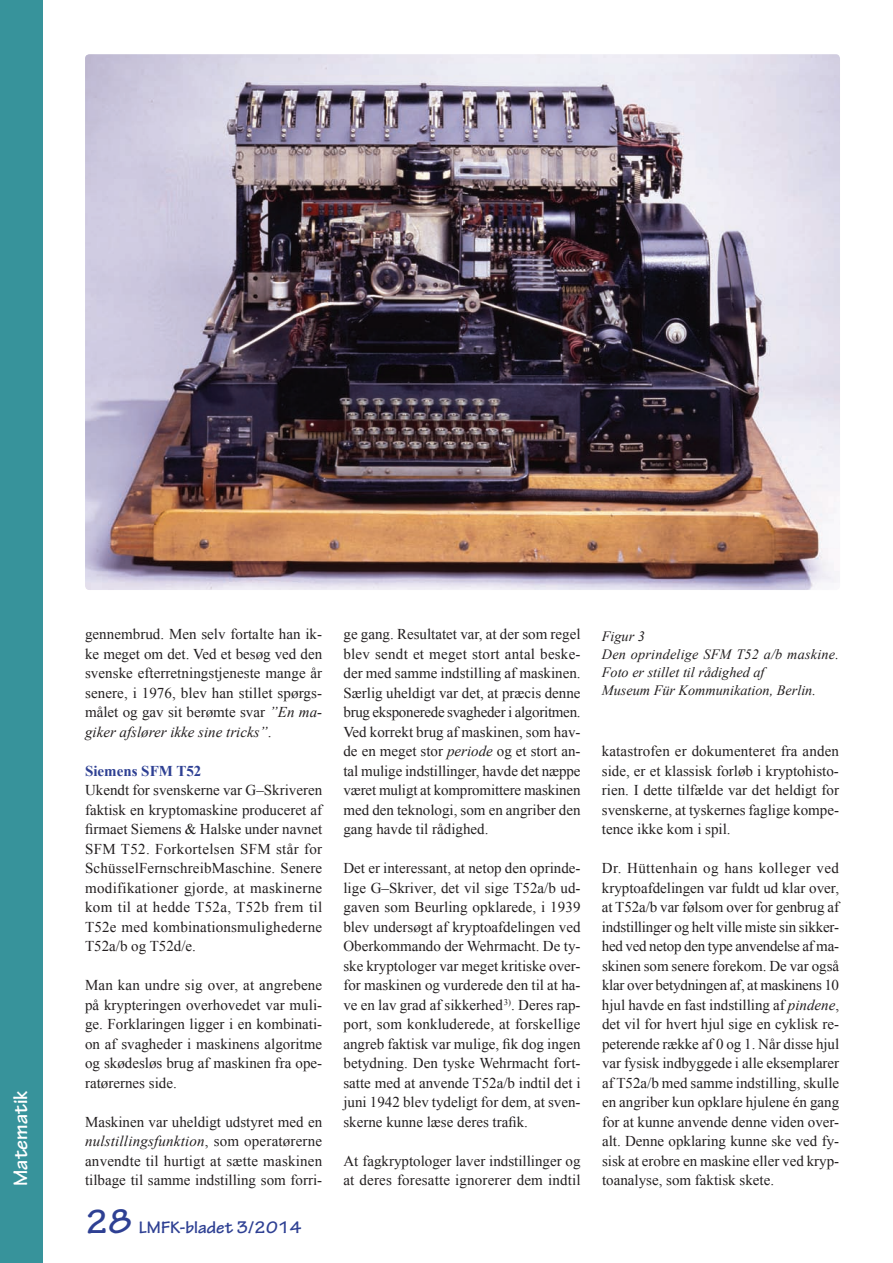
<style>
.page{position:relative;width:893px;height:1263px;background:#fff}
.page>*{position:absolute;margin:0;border:0;box-sizing:border-box;transform-origin:0 0}
.t1{font:700 21px "Tekton Pro";color:#fff}
.t2{font:700 18px "Tekton Pro";color:#2e4093}
.t3{font:15px/19.5px "Times New Roman";color:#231f20;text-align:justify}
.t4{font:700 15px "Times New Roman";color:#2e4093}
.t5{font:italic 14.25px/18px "Times New Roman";color:#231f20}
.s1{font-style:italic}
.s2{font-size:36px}
</style>
<div class="page">
<div style="left:0;top:0;width:43px;height:1263px;background:#37939b"></div>
<img style="left:85px;top:54px;width:755px;height:536px">
<h1 class="t1" style="left:8px;top:1194px;width:97px;rotate:-90deg">Matematik</h1>
<p class="t3" style="left:85px;top:624px;width:239px">gennembrud. Men selv fortalte han ik&shy;ke meget om det. Ved et besøg ved den svenske efterretningstjeneste mange år senere, i 1976, blev han stillet spørgs&shy;målet og gav sit berømte svar <span class="s1">”En ma&shy;giker afslører ikke sine tricks”</span>.</p>
<p class="t4" style="left:85px;top:760px;width:118px">Siemens SFM T52</p>
<p class="t3" style="left:85px;top:780px;width:239px">Ukendt for svenskerne var G–Skriveren faktisk en kryptomaskine produceret af firmaet Siemens &amp; Halske under navnet SFM T52. Forkortelsen SFM står for SchüsselFernschreibMaschine. Senere modifikationer gjorde, at maskinerne kom til at hedde T52a, T52b frem til T52e med kombinationsmulighederne T52a/b og T52d/e.</p>
<p class="t3" style="left:85px;top:975px;width:239px">Man kan undre sig over, at angrebene på krypteringen overhovedet var muli&shy;ge. Forklaringen ligger i en kombinati&shy;on af svagheder i maskinens algoritme og skødesløs brug af maskinen fra ope&shy;ratørernes side.</p>
<p class="t3" style="left:85px;top:1111px;width:239px">Maskinen var uheldigt udstyret med en <span class="s1">nulstillingsfunktion</span>, som operatørerne anvendte til hurtigt at sætte maskinen tilbage til samme indstilling som forri-</p>
<p class="t2" style="left:85px;top:1216px;width:218px"><span class="s2">28</span> LMFK-bladet 3/2014</p>
<p class="t3" style="left:343px;top:624px;width:239px">ge gang. Resultatet var, at der som regel blev sendt et meget stort antal beske&shy;der med samme indstilling af maskinen.<br>Særlig uheldigt var det, at præcis denne brug eksponerede svagheder i algoritmen.<br>Ved korrekt brug af maskinen, som hav&shy;de en meget stor <span class="s1">periode</span> og et stort an&shy;tal mulige indstillinger, havde det næppe været muligt at kompromittere maskinen med den teknologi, som en angriber den gang havde til rådighed.</p>
<p class="t3" style="left:343px;top:858px;width:239px">Det er interessant, at netop den oprinde&shy;lige G–Skriver, det vil sige T52a/b ud&shy;gaven som Beurling opklarede, i 1939 blev undersøgt af kryptoafdelingen ved Oberkommando der Wehrmacht. De ty&shy;ske kryptologer var meget kritiske over&shy;for maskinen og vurderede den til at ha&shy;ve en lav grad af sikkerhed<sup>3)</sup>. Deres rap&shy;port, som konkluderede, at forskellige angreb faktisk var mulige, fik dog ingen betydning. Den tyske Wehrmacht fort&shy;satte med at anvende T52a/b indtil det i juni 1942 blev tydeligt for dem, at sven&shy;skerne kunne læse deres trafik.</p>
<p class="t3" style="left:343px;top:1150px;width:239px">At fagkryptologer laver indstillinger og at deres foresatte ignorerer dem indtil</p>
<p class="t5" style="left:602px;top:627px;width:239px">Figur 3<br>Den oprindelige SFM T52 a/b maskine.<br>Foto er stillet til rådighed af<br>Museum Für Kommunikation, Berlin.</p>
<p class="t3" style="left:602px;top:741px;width:239px">katastrofen er dokumenteret fra anden side, er et klassisk forløb i kryptohisto&shy;rien. I dette tilfælde var det heldigt for svenskerne, at tyskernes faglige kompe&shy;tence ikke kom i spil.</p>
<p class="t3" style="left:602px;top:858px;width:239px">Dr. Hüttenhain og hans kolleger ved kryptoafdelingen var fuldt ud klar over, at T52a/b var følsom over for genbrug af indstillinger og helt ville miste sin sikker&shy;hed ved netop den type anvendelse af ma&shy;skinen som senere forekom. De var også klar over betydningen af, at maskinens 10 hjul havde en fast indstilling af <span class="s1">pindene</span>, det vil for hvert hjul sige en cyklisk re&shy;peterende række af 0 og 1. Når disse hjul var fysisk indbyggede i alle eksemplarer af T52a/b med samme indstilling, skulle en angriber kun opklare hjulene én gang for at kunne anvende denne viden over&shy;alt. Denne opklaring kunne ske ved fy&shy;sisk at erobre en maskine eller ved kryp&shy;toanalyse, som faktisk skete.</p>
</div>
